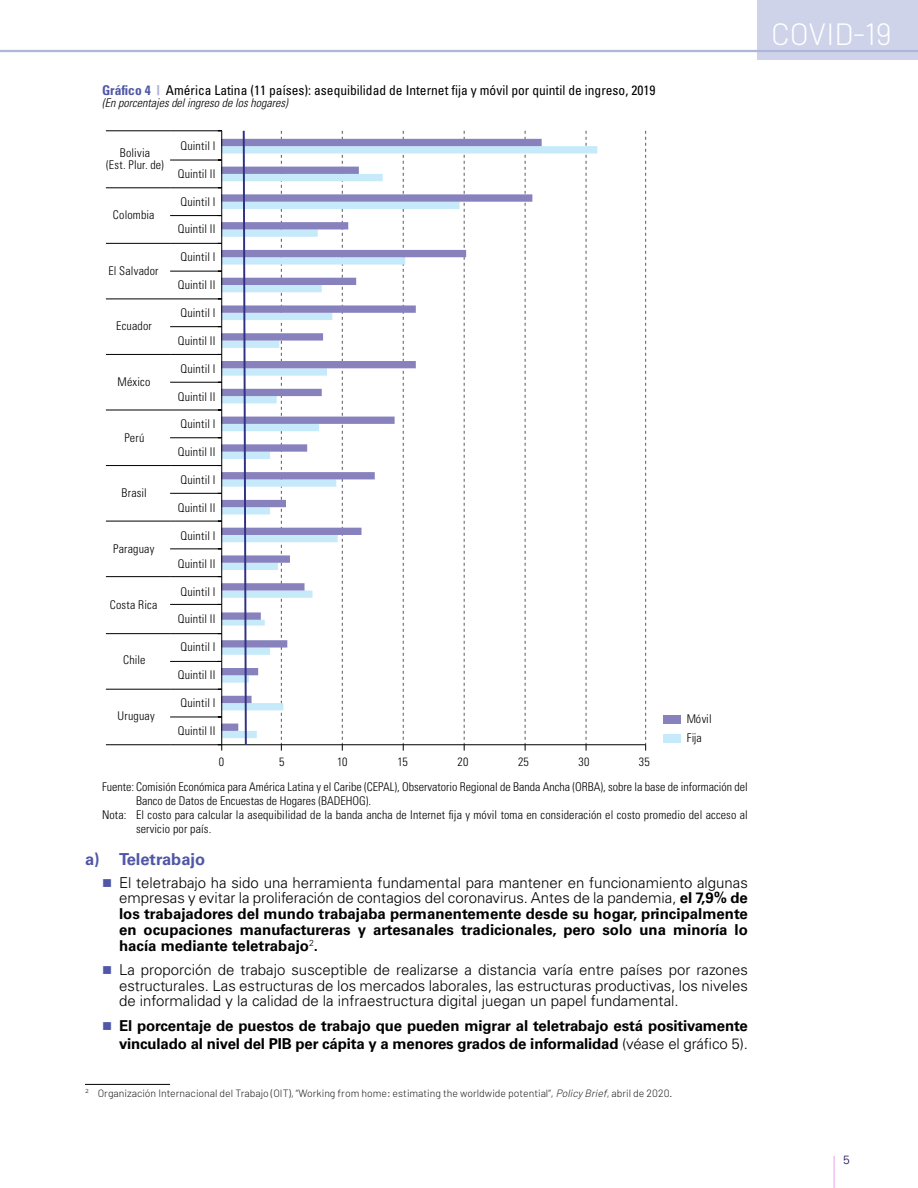
<style>
.page{position:relative;width:918px;height:1188px;background:#fff}
.page>*{position:absolute;margin:0;border:0;box-sizing:border-box;transform-origin:0 0}
.t1{font:300 30.6px "Barlow";color:#fff}
.t2{font:700 16.5px "Univers LT Std";color:#4f57a6}
.t3{font:700 15px/15.8px "Univers LT Std";letter-spacing:-.01em;color:#000;text-align:justify}
.t4{font:300 15px/15.8px "Univers LT Std";color:#000;text-align:justify}
.t5{font:condensed 13.5px "Univers LT Std";color:#000}
.t6{font:300 condensed 12px/12px "Univers LT Std";letter-spacing:.01em;color:#000;text-align:center}
.t7{font:italic 300 condensed 12px "Univers LT Std";color:#000}
.t8{font:300 12px "Univers LT Std";color:#250c59}
.t9{font:300 10.5px "Barlow";color:#1a1a1a}
.s1{font-weight:700;color:#4f57a6}
.s2{font-weight:900;font-stretch:expanded;color:#aeb6da}
.s3{font-weight:300}
.s4{font-style:italic}
</style>
<div class="page">
<hr style="left:0;top:0;width:1px;height:1188px;background:#e7e9f4">
<div style="left:757px;top:0;width:161px;height:60px;background:#cfd3e9"></div>
<hr style="left:0;top:50px;width:918px;height:2px;background:#aeb6da">
<hr style="left:833px;top:1156px;width:2px;height:32px;background:#f1c2f2">
<svg style="left:222px;top:146px;width:375px;height:592px"></svg>
<svg style="left:222px;top:139px;width:320px;height:592px"></svg>
<hr style="left:222px;top:744px;width:424px;height:1px;background:#000">
<svg style="left:645px;top:131px;width:1px;height:620px"></svg>
<svg style="left:586px;top:131px;width:1px;height:620px"></svg>
<svg style="left:525px;top:131px;width:1px;height:620px"></svg>
<svg style="left:464px;top:131px;width:1px;height:620px"></svg>
<svg style="left:403px;top:131px;width:1px;height:620px"></svg>
<svg style="left:342px;top:131px;width:1px;height:620px"></svg>
<svg style="left:281px;top:131px;width:1px;height:620px"></svg>
<hr style="left:221px;top:131px;width:1px;height:614px;background:#000">
<hr style="left:170px;top:130px;width:52px;height:1px;background:#000">
<hr style="left:170px;top:160px;width:52px;height:1px;background:#000">
<hr style="left:170px;top:187px;width:52px;height:1px;background:#000">
<hr style="left:170px;top:215px;width:52px;height:1px;background:#000">
<hr style="left:170px;top:243px;width:52px;height:1px;background:#000">
<hr style="left:170px;top:271px;width:52px;height:1px;background:#000">
<hr style="left:170px;top:299px;width:52px;height:1px;background:#000">
<hr style="left:170px;top:326px;width:52px;height:1px;background:#000">
<hr style="left:170px;top:354px;width:52px;height:1px;background:#000">
<hr style="left:170px;top:382px;width:52px;height:1px;background:#000">
<hr style="left:170px;top:410px;width:52px;height:1px;background:#000">
<hr style="left:170px;top:437px;width:52px;height:1px;background:#000">
<hr style="left:170px;top:465px;width:52px;height:1px;background:#000">
<hr style="left:170px;top:493px;width:52px;height:1px;background:#000">
<hr style="left:170px;top:521px;width:52px;height:1px;background:#000">
<hr style="left:170px;top:548px;width:52px;height:1px;background:#000">
<hr style="left:170px;top:576px;width:52px;height:1px;background:#000">
<hr style="left:170px;top:604px;width:52px;height:1px;background:#000">
<hr style="left:170px;top:633px;width:52px;height:1px;background:#000">
<hr style="left:170px;top:661px;width:52px;height:1px;background:#000">
<hr style="left:170px;top:689px;width:52px;height:1px;background:#000">
<hr style="left:170px;top:717px;width:52px;height:1px;background:#000">
<hr style="left:170px;top:744px;width:52px;height:1px;background:#000">
<hr style="left:106px;top:130px;width:64px;height:1px;background:#000">
<hr style="left:106px;top:187px;width:64px;height:1px;background:#000">
<hr style="left:106px;top:243px;width:64px;height:1px;background:#000">
<hr style="left:106px;top:299px;width:64px;height:1px;background:#000">
<hr style="left:106px;top:354px;width:64px;height:1px;background:#000">
<hr style="left:106px;top:410px;width:64px;height:1px;background:#000">
<hr style="left:106px;top:465px;width:64px;height:1px;background:#000">
<hr style="left:106px;top:521px;width:64px;height:1px;background:#000">
<hr style="left:106px;top:576px;width:64px;height:1px;background:#000">
<hr style="left:106px;top:633px;width:64px;height:1px;background:#000">
<hr style="left:106px;top:689px;width:64px;height:1px;background:#000">
<hr style="left:106px;top:744px;width:64px;height:1px;background:#000">
<div style="left:663px;top:715px;width:17px;height:8px;background:#8781bd"></div>
<div style="left:663px;top:734px;width:17px;height:9px;background:#c7eafb"></div>
<svg style="left:242px;top:130px;width:6px;height:616px"></svg>
<hr style="left:85px;top:1084px;width:85px;height:1px;background:#000">
<p class="t5" style="left:102px;top:81px;width:555px"><span class="s1">Gráfico 4</span> <span class="s2">|</span> América Latina (11 países): asequibilidad de Internet fija y móvil por quintil de ingreso, 2019</p>
<p class="t7" style="left:102px;top:96px;width:187px">(En porcentajes del ingreso de los hogares)</p>
<p class="t6" style="left:106px;top:147px;width:59px">Bolivia<br>(Est. Plur. de)</p>
<p class="t6" style="left:113px;top:209px;width:43px">Colombia</p>
<p class="t6" style="left:108px;top:264px;width:52px">El Salvador</p>
<p class="t6" style="left:116px;top:320px;width:37px">Ecuador</p>
<p class="t6" style="left:118px;top:376px;width:34px">México</p>
<p class="t6" style="left:124px;top:431px;width:22px">Perú</p>
<p class="t6" style="left:122px;top:487px;width:27px">Brasil</p>
<p class="t6" style="left:113px;top:543px;width:43px">Paraguay</p>
<p class="t6" style="left:110px;top:599px;width:49px">Costa Rica</p>
<p class="t6" style="left:123px;top:654px;width:24px">Chile</p>
<p class="t6" style="left:181px;top:140px;width:36px">Quintil I</p>
<p class="t6" style="left:178px;top:167px;width:39px">Quintil II</p>
<p class="t6" style="left:181px;top:195px;width:36px">Quintil I</p>
<p class="t6" style="left:178px;top:223px;width:39px">Quintil II</p>
<p class="t6" style="left:181px;top:251px;width:36px">Quintil I</p>
<p class="t6" style="left:178px;top:279px;width:39px">Quintil II</p>
<p class="t6" style="left:181px;top:307px;width:36px">Quintil I</p>
<p class="t6" style="left:178px;top:335px;width:39px">Quintil II</p>
<p class="t6" style="left:181px;top:362px;width:36px">Quintil I</p>
<p class="t6" style="left:178px;top:390px;width:39px">Quintil II</p>
<p class="t6" style="left:181px;top:418px;width:36px">Quintil I</p>
<p class="t6" style="left:178px;top:446px;width:39px">Quintil II</p>
<p class="t6" style="left:181px;top:474px;width:36px">Quintil I</p>
<p class="t6" style="left:178px;top:502px;width:39px">Quintil II</p>
<p class="t6" style="left:181px;top:530px;width:36px">Quintil I</p>
<p class="t6" style="left:178px;top:557px;width:39px">Quintil II</p>
<p class="t6" style="left:181px;top:585px;width:36px">Quintil I</p>
<p class="t6" style="left:178px;top:613px;width:39px">Quintil II</p>
<p class="t6" style="left:181px;top:641px;width:36px">Quintil I</p>
<p class="t6" style="left:178px;top:669px;width:39px">Quintil II</p>
<p class="t6" style="left:181px;top:697px;width:36px">Quintil I</p>
<p class="t6" style="left:118px;top:710px;width:39px">Uruguay</p>
<p class="t6" style="left:687px;top:709px;width:26px;line-height:19.4px;text-align:left">Móvil<br>Fija</p>
<p class="t6" style="left:102px;top:781px;width:647px">Fuente: Comisión Económica para América Latina y el Caribe (CEPAL), Observatorio Regional de Banda Ancha (ORBA), sobre la base de información del</p>
<p class="t6" style="left:136px;top:795px;width:237px">Banco de Datos de Encuestas de Hogares (BADEHOG).</p>
<p class="t6" style="left:102px;top:809px;width:647px">Nota: El costo para calcular la asequibilidad de la banda ancha de Internet fija y móvil toma en consideración el costo promedio del acceso al</p>
<p class="t6" style="left:136px;top:822px;width:77px">servicio por país.</p>
<h2 class="t2" style="left:85px;top:850px;width:122px">a) Teletrabajo</h2>
<p class="t3" style="left:119px;top:875px;width:630px"><span class="s3">El teletrabajo ha sido una herramienta fundamental para mantener en funcionamiento algunas empresas y evitar la proliferación de contagios del coronavirus. Antes de la pandemia,</span> el 7,9% de los trabajadores del mundo trabajaba permanentemente desde su hogar, principalmente en ocupaciones manufactureras y artesanales tradicionales, pero solo una minoría lo hacía mediante teletrabajo<sup>2</sup>.</p>
<p class="t4" style="left:119px;top:962px;width:630px">La proporción de trabajo susceptible de realizarse a distancia varía entre países por razones estructurales. Las estructuras de los mercados laborales, las estructuras productivas, los niveles de informalidad y la calidad de la infraestructura digital juegan un papel fundamental.</p>
<p class="t3" style="left:119px;top:1017px;width:630px;line-height:18px">El porcentaje de puestos de trabajo que pueden migrar al teletrabajo está positivamente vinculado al nivel del PIB per cápita y a menores grados de informalidad <span class="s3">(véase el gráfico 5).</span></p>
<p class="t9" style="left:85px;top:1087px;width:589px"><sup>2</sup> Organización Internacional del Trabajo (OIT), “Working from home: estimating the worldwide potential”, <span class="s4">PolicyBrief</span>, abril de 2020.</p>
<p class="t6" style="left:178px;top:725px;width:39px">Quintil II</p>
<p class="t6" style="left:219px;top:755px;width:7px">0</p>
<p class="t6" style="left:279px;top:755px;width:7px">5</p>
<p class="t6" style="left:337px;top:755px;width:12px">10</p>
<p class="t6" style="left:398px;top:755px;width:12px">15</p>
<p class="t6" style="left:458px;top:755px;width:13px">20</p>
<p class="t6" style="left:518px;top:755px;width:12px">25</p>
<p class="t6" style="left:578px;top:755px;width:13px">30</p>
<p class="t6" style="left:639px;top:755px;width:12px">35</p>
<h1 class="t1" style="left:771px;top:15px;width:122px">COVID-19</h1>
<p class="t8" style="left:843px;top:1153px;width:8px">5</p>
</div>
